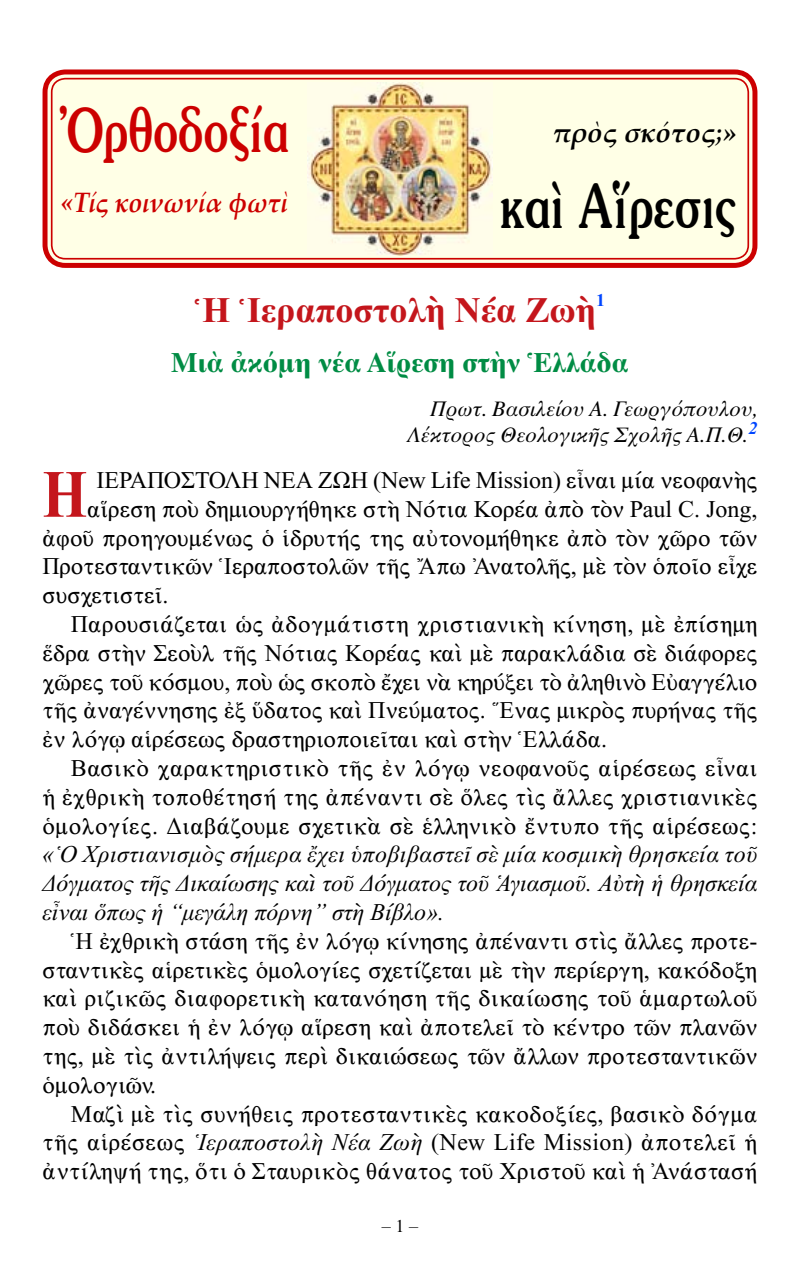
<style>
.page{position:relative;width:800px;height:1270px;background:#fff}
.page>*{position:absolute;margin:0;border:0;box-sizing:border-box;transform-origin:0 0}
.t1{font:67.6px "CTOS New Times Bold Test 1";color:#c4161c;scale:.85 1}
.t2{font:60px "CTOS Souvenir Medium Test 1";color:#000;scale:.75 1}
.t3{font:60px "CTOS Souvenir Medium Test 1";color:#c00;scale:.75 1}
.t4{font:36px "CTOS New Times Bold Test 1";color:#c4161c}
.t5{font:700 28px "CTOS Times Pro";color:#008c44}
.t6{font:italic 700 28px "Palatino Linotype";color:#c00;scale:.9 1}
.t7{font:italic 700 28px "Palatino Linotype";color:#000}
.t8{font:24px/28.8px "CTOS New Times Roman Test 1";color:#000;text-align:justify}
.t9{font:24px "CTOS New Times Roman Test 1";letter-spacing:.02em;color:#000}
.t10{font:24px/28.8px "CTOS New Times Italic Test 1";color:#000;text-align:justify}
.t11{font:italic 22px/26.4px "CTOS Times Pro";color:#000;text-align:right}
.t12{font:18px "CTOS New Times Roman Test 1";color:#000}
.s1{font-family:"CTOS New Times Italic Test 1"}
</style>
<div class="page">
<div style="left:47px;top:74px;width:705px;height:189px;background:#ffffe6;border-radius:18px"></div>
<div style="left:42px;top:69px;width:715px;height:199px;border:5px solid #c00;border-radius:20px"></div>
<div style="left:51px;top:78px;width:698px;height:182px;border:2px solid #c00;border-radius:14px"></div>
<img style="left:308px;top:82px;width:184px;height:173px">
<h2 class="t3" style="left:57px;top:94px;width:311px">Ὀρθοδοξία</h2>
<p class="t6" style="left:61px;top:183px;width:254px">«Τίς κοινωνία φωτὶ</p>
<p class="t7" style="left:553px;top:113px;width:184px">πρὸς σκότος;»</p>
<h2 class="t2" style="left:499px;top:170px;width:317px">καὶ Αἵρεσις</h2>
<h3 class="t4" style="left:195px;top:290px;width:412px">Ἡ Ἱεραποστολὴ Νέα Ζωὴ<sup>1</sup></h3>
<p class="t5" style="left:171px;top:347px;width:459px">Μιὰ ἀκόμη νέα Αἵρεση στὴν Ἑλλάδα</p>
<p class="t11" style="left:407px;top:395px;width:352px">Πρωτ. Βασιλείου Α. Γεωργόπουλου,<br>Λέκτορος Θεολογικῆς Σχολῆς Α.Π.Θ.<sup>2</sup></p>
<h1 class="t1" style="left:42px;top:457px;width:54px">Η</h1>
<p class="t8" style="left:96px;top:466px;width:662px">ΙΕΡΑΠΟΣΤΟΛΗ ΝΕΑ ΖΩΗ (New Life Mission) εἶναι μία νεοφανὴς</p>
<p class="t8" style="left:87px;top:494px;width:671px">αἵρεση ποὺ δημιουργήθηκε στὴ Νότια Κορέα ἀπὸ τὸν Paul C. Jong,</p>
<p class="t8" style="left:43px;top:523px;width:716px">ἀφοῦ προηγουμένως ὁ ἱδρυτής της αὐτονομήθηκε ἀπὸ τὸν χῶρο τῶν</p>
<p class="t8" style="left:43px;top:552px;width:716px">Προτεσταντικῶν Ἱεραποστολῶν τῆς Ἄπω Ἀνατολῆς, μὲ τὸν ὁποῖο εἶχε</p>
<p class="t8" style="left:43px;top:581px;width:127px">συσχετιστεῖ.</p>
<p class="t9" style="left:71px;top:611px;width:688px">Παρουσιάζεται ὡς ἀδογμάτιστη χριστιανικὴ κίνηση, μὲ ἐπίσημη</p>
<p class="t8" style="left:43px;top:638px;width:716px">ἕδρα στὴν Σεοὺλ τῆς Νότιας Κορέας καὶ μὲ παρακλάδια σὲ διάφορες</p>
<p class="t8" style="left:43px;top:667px;width:716px">χῶρες τοῦ κόσμου, ποὺ ὡς σκοπὸ ἔχει νὰ κηρύξει τὸ ἀληθινὸ Εὐαγγέλιο</p>
<p class="t8" style="left:43px;top:696px;width:716px">τῆς ἀναγέννησης ἐξ ὕδατος καὶ Πνεύματος. Ἕνας μικρὸς πυρήνας τῆς</p>
<p class="t8" style="left:43px;top:725px;width:566px">ἐν λόγῳ αἱρέσεως δραστηριοποιεῖται καὶ στὴν Ἑλλάδα.</p>
<p class="t9" style="left:71px;top:755px;width:688px">Βασικὸ χαρακτηριστικὸ τῆς ἐν λόγῳ νεοφανοῦς αἱρέσεως εἶναι</p>
<p class="t9" style="left:43px;top:784px;width:716px">ἡ ἐχθρικὴ τοποθέτησή της ἀπέναντι σὲ ὅλες τὶς ἄλλες χριστιανικὲς</p>
<p class="t9" style="left:43px;top:812px;width:716px">ὁμολογίες. Διαβάζουμε σχετικὰ σὲ ἑλληνικὸ ἔντυπο τῆς αἱρέσεως:</p>
<p class="t10" style="left:43px;top:840px;width:716px">«Ὁ Χριστιανισμὸς σήμερα ἔχει ὑποβιβαστεῖ σὲ μία κοσμικὴ θρησκεία τοῦ Δόγματος τῆς Δικαίωσης καὶ τοῦ Δόγματος τοῦ Ἁγιασμοῦ. Αὐτὴ ἡ θρησκεία εἶναι ὅπως ἡ “μεγάλη πόρνη” στὴ Βίβλο».</p>
<p class="t8" style="left:43px;top:926px;width:716px;text-indent:28px">Ἡ ἐχθρικὴ στάση τῆς ἐν λόγῳ κίνησης ἀπέναντι στὶς ἄλλες προτε&shy;σταντικὲς αἱρετικὲς ὁμολογίες σχετίζεται μὲ τὴν περίεργη, κακόδοξη καὶ ριζικῶς διαφορετικὴ κατανόηση τῆς δικαίωσης τοῦ ἁμαρτωλοῦ ποὺ διδάσκει ἡ ἐν λόγῳ αἵρεση καὶ ἀποτελεῖ τὸ κέντρο τῶν πλανῶν της, μὲ τὶς ἀντιλήψεις περὶ δικαιώσεως τῶν ἄλλων προτεσταντικῶν ὁμολογιῶν.</p>
<p class="t8" style="left:43px;top:1099px;width:716px;text-indent:28px">Μαζὶ μὲ τὶς συνήθεις προτεσταντικὲς κακοδοξίες, βασικὸ δόγμα τῆς αἱρέσεως <span class="s1">Ἱεραποστολὴ Νέα Ζωὴ</span> (New Life Mission) ἀποτελεῖ ἡ ἀντίληψή της, ὅτι ὁ Σταυρικὸς θάνατος τοῦ Χριστοῦ καὶ ἡ Ἀνάστασή</p>
<p class="t12" style="left:382px;top:1216px;width:37px">– 1 –</p>
</div>
